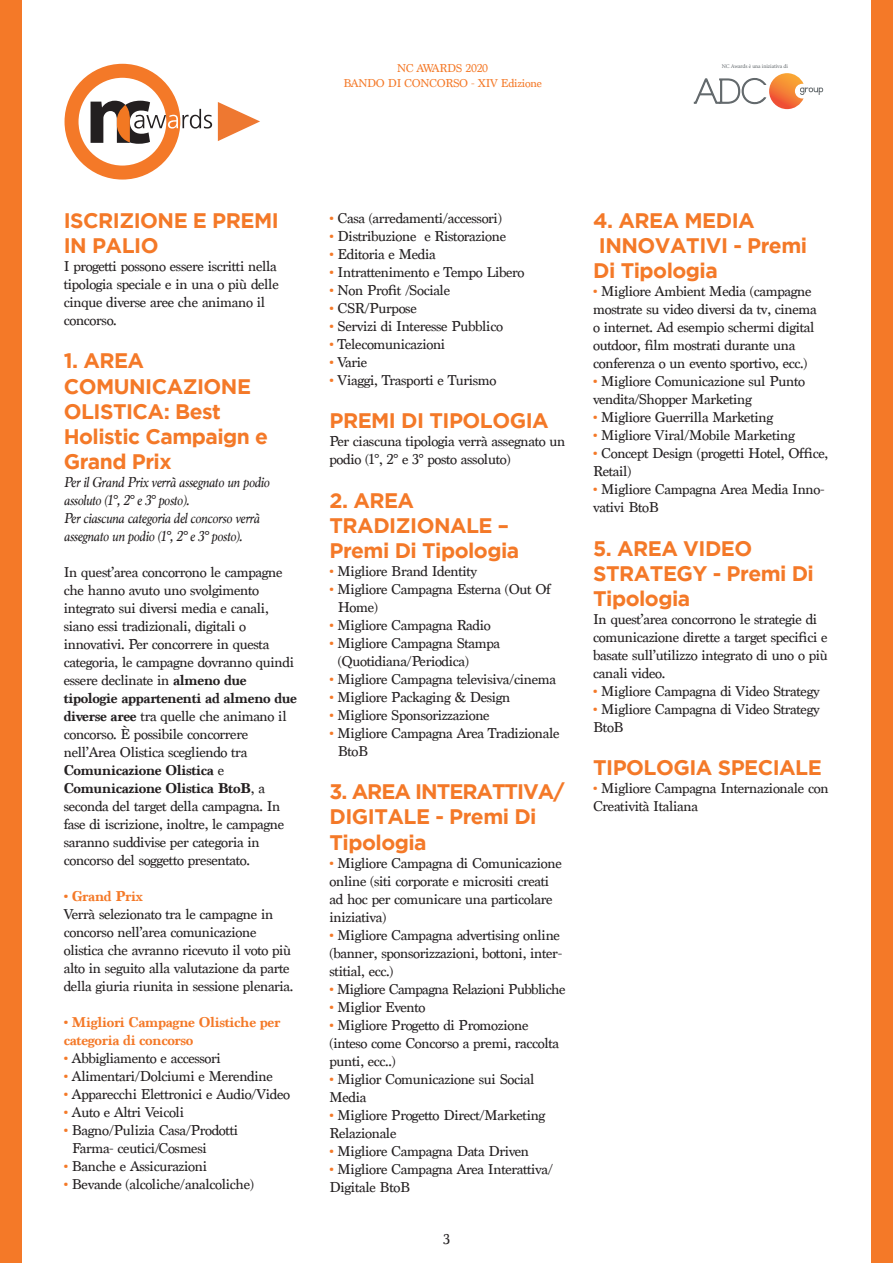
<style>
.page{position:relative;width:893px;height:1263px;background:#fff}
.page>*{position:absolute;margin:0;border:0;box-sizing:border-box;transform-origin:0 0}
.t1{font:700 21px/25.2px "Gotham";letter-spacing:-.025em;color:#f47928}
.t2{font:15px/18px "Marion";letter-spacing:-.025em;color:#231f20}
.t3{font:italic 15px "Marion";letter-spacing:-.025em;color:#231f20}
.t4{font:700 15px/18px "Marion";letter-spacing:-.025em;color:#f47928}
.t5{font:700 15px "Marion";letter-spacing:-.025em;color:#231f20}
.t6{font:12px "Marion";letter-spacing:-.025em;color:#f47928}
.t7{font:5.7px "Minion Pro";letter-spacing:-.01em;color:#63696d}
.s1{font-weight:700}
.s2{font-weight:400}
.s3{color:#f47928}
</style>
<div class="page">
<div style="left:872px;top:0;width:21px;height:1263px;background:#f47928"></div>
<div style="left:0;top:0;width:21px;height:1263px;background:#f47928"></div>
<svg style="left:693px;top:73px;width:130px;height:36px"></svg>
<svg style="left:72px;top:71px;width:101px;height:102px"></svg>
<div style="left:65px;top:64px;width:115px;height:116px;border:14px solid #f47928;border-radius:50%"></div>
<svg style="left:218px;top:102px;width:42px;height:39px"></svg>
<svg style="left:91px;top:101px;width:121px;height:43px"></svg>
<p class="t6" style="left:397px;top:61px;width:93px">NC AWARDS 2020</p>
<p class="t7" style="left:722px;top:62px;width:68px">NC Awards è una iniziativa di</p>
<p class="t6" style="left:344px;top:76px;width:200px">BANDO DI CONCORSO - XIV Edizione</p>
<p class="t1" style="left:64px;top:207px;width:216px">ISCRIZIONE E PREMI<br>IN PALIO</p>
<p class="t2" style="left:64px;top:257px;width:216px">I progetti possono essere iscritti nella tipologia speciale e in una o più delle cinque diverse aree che animano il concorso.</p>
<p class="t1" style="left:64px;top:348px;width:82px">1. AREA</p>
<p class="t1" style="left:64px;top:373px;width:189px">COMUNICAZIONE<br>OLISTICA: Best</p>
<p class="t1" style="left:64px;top:423px;width:206px">Holistic Campaign e<br>Grand Prix</p>
<p class="t3" style="left:64px;top:472px;width:207px">Per il Grand Prix verrà assegnato un podio</p>
<p class="t3" style="left:64px;top:490px;width:127px">assoluto (1°, 2° e 3° posto).</p>
<p class="t3" style="left:64px;top:508px;width:197px">Per ciascuna categoria del concorso verrà</p>
<p class="t3" style="left:64px;top:526px;width:180px">assegnato un podio (1°, 2° e 3° posto).</p>
<p class="t2" style="left:64px;top:563px;width:220px">In quest’area concorrono le campagne che hanno avuto uno svolgimento</p>
<p class="t2" style="left:64px;top:599px;width:206px">integrato sui diversi media e canali,</p>
<p class="t2" style="left:64px;top:617px;width:184px">siano essi tradizionali, digitali o</p>
<p class="t2" style="left:64px;top:635px;width:232px">innovativi. Per concorrere in questa categoria, le campagne dovranno quindi essere declinate in <span class="s1">almeno due</span></p>
<p class="t2" style="left:64px;top:689px;width:235px"><span class="s1">tipologie appartenenti ad almeno due diverse aree</span> tra quelle che animano il concorso. È possibile concorrere</p>
<p class="t2" style="left:64px;top:743px;width:185px">nell’Area Olistica scegliendo tra</p>
<p class="t5" style="left:64px;top:761px;width:162px">Comunicazione Olistica <span class="s2">e</span></p>
<p class="t2" style="left:64px;top:779px;width:222px"><span class="s1">Comunicazione Olistica BtoB</span>, a seconda del target della campagna. In fase di iscrizione, inoltre, le campagne saranno suddivise per categoria in</p>
<p class="t2" style="left:64px;top:851px;width:188px">concorso del soggetto presentato.</p>
<p class="t4" style="left:64px;top:887px;width:81px">• Grand Prix</p>
<p class="t2" style="left:64px;top:905px;width:211px">Verrà selezionato tra le campagne in concorso nell’area comunicazione</p>
<p class="t2" style="left:64px;top:941px;width:231px">olistica che avranno ricevuto il voto più alto in seguito alla valutazione da parte della giuria riunita in sessione plenaria.</p>
<p class="t4" style="left:64px;top:1013px;width:218px">• Migliori Campagne Olistiche per categoria di concorso</p>
<p class="t2" style="left:64px;top:1049px;width:159px"><span class="s3">•</span> Abbigliamento e accessori</p>
<p class="t2" style="left:64px;top:1067px;width:211px"><span class="s3">•</span> Alimentari/Dolciumi e Merendine</p>
<p class="t2" style="left:64px;top:1085px;width:228px"><span class="s3">•</span> Apparecchi Elettronici e Audio/Video</p>
<p class="t2" style="left:64px;top:1103px;width:122px"><span class="s3">•</span> Auto e Altri Veicoli</p>
<p class="t2" style="left:64px;top:1121px;width:176px"><span class="s3">•</span> Bagno/Pulizia Casa/Prodotti</p>
<p class="t2" style="left:72px;top:1139px;width:136px">Farma- ceutici/Cosmesi</p>
<p class="t2" style="left:64px;top:1157px;width:145px"><span class="s3">•</span> Banche e Assicurazioni</p>
<p class="t2" style="left:64px;top:1175px;width:192px"><span class="s3">•</span> Bevande (alcoliche/analcoliche)</p>
<p class="t2" style="left:330px;top:209px;width:174px"><span class="s3">•</span> Casa (arredamenti/accessori)</p>
<p class="t2" style="left:330px;top:227px;width:178px"><span class="s3">•</span> Distribuzione e Ristorazione</p>
<p class="t2" style="left:330px;top:245px;width:108px"><span class="s3">•</span> Editoria e Media</p>
<p class="t2" style="left:330px;top:263px;width:196px"><span class="s3">•</span> Intrattenimento e Tempo Libero</p>
<p class="t2" style="left:330px;top:281px;width:122px"><span class="s3">•</span> Non Profit /Sociale</p>
<p class="t2" style="left:330px;top:299px;width:89px"><span class="s3">•</span> CSR/Purpose</p>
<p class="t2" style="left:330px;top:317px;width:175px"><span class="s3">•</span> Servizi di Interesse Pubblico</p>
<p class="t2" style="left:330px;top:335px;width:117px"><span class="s3">•</span> Telecomunicazioni</p>
<p class="t2" style="left:330px;top:353px;width:39px"><span class="s3">•</span> Varie</p>
<p class="t2" style="left:330px;top:371px;width:168px"><span class="s3">•</span> Viaggi, Trasporti e Turismo</p>
<p class="t1" style="left:330px;top:408px;width:221px">PREMI DI TIPOLOGIA</p>
<p class="t2" style="left:330px;top:433px;width:237px">Per ciascuna tipologia verrà assegnato un podio (1°, 2° e 3° posto assoluto)</p>
<p class="t1" style="left:330px;top:487px;width:86px">2. AREA</p>
<p class="t1" style="left:330px;top:512px;width:181px">TRADIZIONALE –</p>
<p class="t1" style="left:330px;top:537px;width:191px">Premi Di Tipologia</p>
<p class="t2" style="left:330px;top:562px;width:149px"><span class="s3">•</span> Migliore Brand Identity</p>
<p class="t2" style="left:330px;top:580px;width:223px"><span class="s3">•</span> Migliore Campagna Esterna (Out Of</p>
<p class="t2" style="left:338px;top:598px;width:42px">Home)</p>
<p class="t2" style="left:330px;top:616px;width:163px"><span class="s3">•</span> Migliore Campagna Radio</p>
<p class="t2" style="left:330px;top:634px;width:172px"><span class="s3">•</span> Migliore Campagna Stampa</p>
<p class="t2" style="left:338px;top:652px;width:133px">(Quotidiana/Periodica)</p>
<p class="t2" style="left:330px;top:670px;width:228px"><span class="s3">•</span> Migliore Campagna televisiva/cinema</p>
<p class="t2" style="left:330px;top:688px;width:183px"><span class="s3">•</span> Migliore Packaging &amp; Design</p>
<p class="t2" style="left:330px;top:706px;width:162px"><span class="s3">•</span> Migliore Sponsorizzazione</p>
<p class="t2" style="left:330px;top:724px;width:231px"><span class="s3">•</span> Migliore Campagna Area Tradizionale</p>
<p class="t2" style="left:338px;top:742px;width:32px">BtoB</p>
<p class="t1" style="left:330px;top:779px;width:236px">3. AREA INTERATTIVA/<br>DIGITALE - Premi Di<br>Tipologia</p>
<p class="t2" style="left:330px;top:854px;width:234px"><span class="s3">•</span> Migliore Campagna di Comunicazione</p>
<p class="t2" style="left:330px;top:872px;width:224px">online (siti corporate e micrositi creati ad hoc per comunicare una particolare iniziativa)</p>
<p class="t2" style="left:330px;top:926px;width:234px"><span class="s3">•</span> Migliore Campagna advertising online (banner, sponsorizzazioni, bottoni, inter&shy;stitial, ecc.)</p>
<p class="t2" style="left:330px;top:980px;width:237px"><span class="s3">•</span> Migliore Campagna Relazioni Pubbliche</p>
<p class="t2" style="left:330px;top:998px;width:97px"><span class="s3">•</span> Miglior Evento</p>
<p class="t2" style="left:330px;top:1016px;width:231px"><span class="s3">•</span> Migliore Progetto di Promozione (inteso come Concorso a premi, raccolta punti, ecc..)</p>
<p class="t2" style="left:330px;top:1070px;width:206px"><span class="s3">•</span> Miglior Comunicazione sui Social<br>Media</p>
<p class="t2" style="left:330px;top:1106px;width:217px"><span class="s3">•</span> Migliore Progetto Direct/Marketing<br>Relazionale</p>
<p class="t2" style="left:330px;top:1142px;width:201px"><span class="s3">•</span> Migliore Campagna Data Driven</p>
<p class="t2" style="left:330px;top:1160px;width:225px"><span class="s3">•</span> Migliore Campagna Area Interattiva/<br>Digitale BtoB</p>
<p class="t2" style="left:443px;top:1230px;width:8px">3</p>
<p class="t1" style="left:593px;top:207px;width:163px">4. AREA MEDIA</p>
<p class="t1" style="left:593px;top:233px;width:215px">INNOVATIVI - Premi<br>Di Tipologia</p>
<p class="t2" style="left:593px;top:283px;width:220px"><span class="s3">•</span> Migliore Ambient Media (campagne</p>
<p class="t2" style="left:593px;top:301px;width:225px">mostrate su video diversi da tv, cinema o internet. Ad esempio schermi digital outdoor, film mostrati durante una</p>
<p class="t2" style="left:593px;top:355px;width:216px">conferenza o un evento sportivo, ecc.)</p>
<p class="t2" style="left:593px;top:373px;width:213px"><span class="s3">•</span> Migliore Comunicazione sul Punto vendita/Shopper Marketing</p>
<p class="t2" style="left:593px;top:409px;width:181px"><span class="s3">•</span> Migliore Guerrilla Marketing</p>
<p class="t2" style="left:593px;top:427px;width:203px"><span class="s3">•</span> Migliore Viral/Mobile Marketing</p>
<p class="t2" style="left:593px;top:445px;width:237px"><span class="s3">•</span> Concept Design (progetti Hotel, Office,<br>Retail)</p>
<p class="t2" style="left:593px;top:481px;width:233px"><span class="s3">•</span> Migliore Campagna Area Media Inno&shy;vativi BtoB</p>
<p class="t1" style="left:593px;top:535px;width:161px">5. AREA VIDEO</p>
<p class="t1" style="left:593px;top:560px;width:222px">STRATEGY - Premi Di<br>Tipologia</p>
<p class="t2" style="left:593px;top:610px;width:236px">In quest’area concorrono le strategie di comunicazione dirette a target specifici e basate sull’utilizzo integrato di uno o più canali video.</p>
<p class="t2" style="left:593px;top:682px;width:228px"><span class="s3">•</span> Migliore Campagna di Video Strategy</p>
<p class="t2" style="left:593px;top:700px;width:228px"><span class="s3">•</span> Migliore Campagna di Video Strategy<br>BtoB</p>
<p class="t1" style="left:593px;top:755px;width:230px">TIPOLOGIA SPECIALE</p>
<p class="t2" style="left:593px;top:779px;width:237px"><span class="s3">•</span> Migliore Campagna Internazionale con<br>Creatività Italiana</p>
</div>
